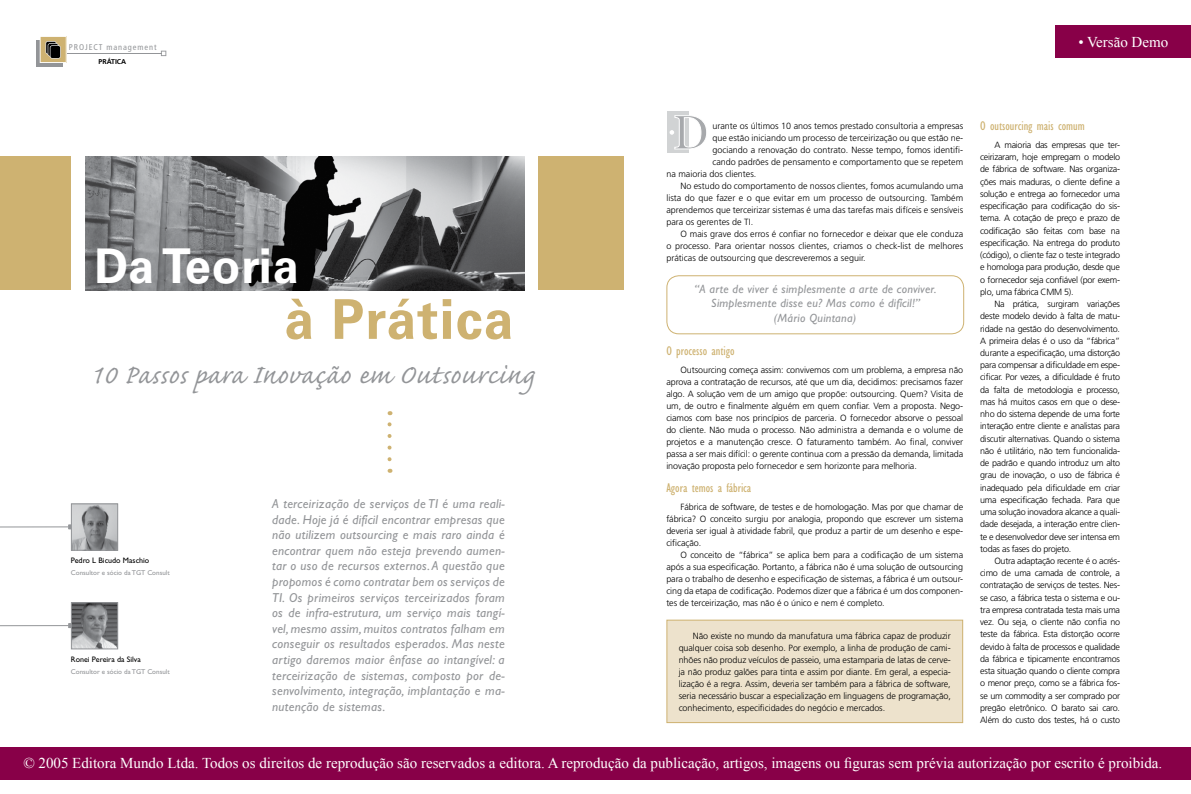
<style>
.page{position:relative;width:1191px;height:794px;background:#fff}
.page>*{position:absolute;margin:0;border:0;box-sizing:border-box;transform-origin:0 0}
.t1{font:700 55px "Univers LT Std";letter-spacing:.02em;color:#ceb271}
.t2{font:700 47.9px "Univers LT Std";letter-spacing:.005em;color:#fff}
.t3{font:34px "Caflisch Script Pro";letter-spacing:.02em;color:#939598}
.t4{font:15px "Times New Roman";color:#fff}
.t5{font:italic 13px/15.6px "Gill Sans Std";letter-spacing:.02em;color:#939598;text-align:justify}
.t6{font:condensed 13px "Gill Sans Std";color:#ceb271}
.t7{font:italic 12px/14.4px "Gill Sans Std";letter-spacing:.02em;color:#939598;text-align:center}
.t8{font:300 9px/12.2px "Frutiger LT Std";color:#000;text-align:justify}
.t9{font:condensed 8.4px "Frutiger LT Std";letter-spacing:.11em;color:#939598}
.t10{font:8px "Gill Sans Std";color:#000}
.t11{font:7px "Gill Sans Std";color:#939598}
.t12{font:700 7px "Frutiger LT Std";color:#000}
</style>
<div class="page">
<div style="left:0;top:747px;width:1190px;height:32px;background:#880048"></div>
<div style="left:1055px;top:26px;width:136px;height:32px;background:#880048"></div>
<img style="left:85px;top:156px;width:439px;height:134px">
<div style="left:36px;top:40px;width:26px;height:26px;background:linear-gradient(to right,#939598,#939598)"></div>
<hr style="left:52px;top:53px;width:110px;height:1px;background:#939598">
<svg style="left:161px;top:51px;width:5px;height:5px"></svg>
<svg style="left:40px;top:36px;width:27px;height:27px"></svg>
<svg style="left:387px;top:411px;width:4px;height:48px"></svg>
<div style="left:539px;top:156px;width:85px;height:134px;background:#ceb271"></div>
<div style="left:0;top:156px;width:71px;height:134px;background:#ceb271"></div>
<hr style="left:0;top:625px;width:69px;height:1px;background:#939598">
<svg style="left:68px;top:623px;width:3px;height:5px"></svg>
<img style="left:73px;top:604px;width:43px;height:43px">
<div style="left:71px;top:602px;width:47px;height:47px;border:1px solid #939598"></div>
<hr style="left:0;top:526px;width:69px;height:1px;background:#939598">
<svg style="left:68px;top:524px;width:3px;height:5px"></svg>
<img style="left:73px;top:505px;width:43px;height:44px">
<div style="left:71px;top:503px;width:47px;height:48px;border:1px solid #939598"></div>
<div style="left:667px;top:111px;width:21px;height:42px;background:#d1d3d4"></div>
<svg style="left:669px;top:115px;width:38px;height:35px"></svg>
<div style="left:666px;top:275px;width:298px;height:59px;border:1px solid #ceb271;border-radius:12px"></div>
<div style="left:667px;top:620px;width:295px;height:102px;background:#ede2cc"></div>
<div style="left:666px;top:619px;width:297px;height:104px;border:1px solid #ceb271"></div>
<p class="t9" style="left:69px;top:42px;width:89px">PROJECT management</p>
<p class="t12" style="left:99px;top:57px;width:29px">PRÁTICA</p>
<h2 class="t2" style="left:94px;top:238px;width:206px">Da Teoria</h2>
<h1 class="t1" style="left:284px;top:287px;width:231px">à Prática</h1>
<h3 class="t3" style="left:90px;top:357px;width:445px">10 Passos para Inovação em Outsourcing</h3>
<p class="t10" style="left:71px;top:556px;width:80px">Pedro L Bicudo Maschio</p>
<p class="t11" style="left:71px;top:569px;width:100px">Consultor e sócio da TGT Consult</p>
<p class="t10" style="left:71px;top:654px;width:71px">Ronei Pereira da Silva</p>
<p class="t11" style="left:71px;top:667px;width:100px">Consultor e sócio da TGT Consult</p>
<p class="t5" style="left:272px;top:496px;width:234px">A terceirização de serviços de TI é uma reali&shy;dade. Hoje já é difícil encontrar empresas que não utilizem outsourcing e mais raro ainda é encontrar quem não esteja prevendo aumen&shy;tar o uso de recursos externos. A questão que propomos é como contratar bem os serviços de TI. Os primeiros serviços terceirizados foram os de infra-estrutura, um serviço mais tangí&shy;vel, mesmo assim, muitos contratos falham em conseguir os resultados esperados. Mas neste artigo daremos maior ênfase ao intangível: a terceirização de sistemas, composto por de&shy;senvolvimento, integração, implantação e ma&shy;nutenção de sistemas.</p>
<h3 class="t4" style="left:1078px;top:32px;width:91px">• Versão Demo</h3>
<p class="t8" style="left:712px;top:119px;width:252px">urante os últimos 10 anos temos prestado consultoria a empresas</p>
<p class="t8" style="left:712px;top:131px;width:252px">que estão iniciando um processo de terceirização ou que estão ne-</p>
<p class="t8" style="left:712px;top:143px;width:252px">gociando a renovação do contrato. Nesse tempo, fomos identifi-</p>
<p class="t8" style="left:712px;top:155px;width:252px">cando padrões de pensamento e comportamento que se repetem</p>
<p class="t8" style="left:666px;top:167px;width:92px">na maioria dos clientes.</p>
<p class="t8" style="left:680px;top:179px;width:284px">No estudo do comportamento de nossos clientes, fomos acumulando uma</p>
<p class="t8" style="left:666px;top:191px;width:298px">lista do que fazer e o que evitar em um processo de outsourcing. Também</p>
<p class="t8" style="left:666px;top:203px;width:298px">aprendemos que terceirizar sistemas é uma das tarefas mais difíceis e sensíveis</p>
<p class="t8" style="left:666px;top:215px;width:88px">para os gerentes de TI.</p>
<p class="t8" style="left:680px;top:227px;width:284px">O mais grave dos erros é confiar no fornecedor e deixar que ele conduza</p>
<p class="t8" style="left:666px;top:239px;width:298px">o processo. Para orientar nossos clientes, criamos o check-list de melhores</p>
<p class="t8" style="left:666px;top:251px;width:201px">práticas de outsourcing que descreveremos a seguir.</p>
<h3 class="t7" style="left:694px;top:282px;width:244px">“A arte de viver é simplesmente a arte de conviver.<br>Simplesmente disse eu? Mas como é difícil!” (Mário Quintana)</h3>
<h3 class="t6" style="left:666px;top:344px;width:70px">O processo antigo</h3>
<p class="t8" style="left:666px;top:364px;width:298px;text-indent:14px">Outsourcing começa assim: convivemos com um problema, a empresa não aprova a contratação de recursos, até que um dia, decidimos: precisamos fazer algo. A solução vem de um amigo que propõe: outsourcing. Quem? Visita de um, de outro e finalmente alguém em quem confiar. Vem a proposta. Nego&shy;ciamos com base nos princípios de parceria. O fornecedor absorve o pessoal do cliente. Não muda o processo. Não administra a demanda e o volume de projetos e a manutenção cresce. O faturamento também. Ao final, conviver passa a ser mais difícil: o gerente continua com a pressão da demanda, limitada inovação proposta pelo fornecedor e sem horizonte para melhoria.</p>
<h3 class="t6" style="left:666px;top:480px;width:86px">Agora temos a fábrica</h3>
<p class="t8" style="left:666px;top:501px;width:298px;text-indent:14px">Fábrica de software, de testes e de homologação. Mas por que chamar de fábrica? O conceito surgiu por analogia, propondo que escrever um sistema deveria ser igual à atividade fabril, que produz a partir de um desenho e espe&shy;cificação.</p>
<p class="t8" style="left:666px;top:549px;width:298px;text-indent:14px">O conceito de “fábrica” se aplica bem para a codificação de um sistema após a sua especificação. Portanto, a fábrica não é uma solução de outsourcing para o trabalho de desenho e especificação de sistemas, a fábrica é um outsour&shy;cing da etapa de codificação. Podemos dizer que a fábrica é um dos componen&shy;tes de terceirização, mas não é o único e nem é completo.</p>
<p class="t8" style="left:678px;top:630px;width:274px;text-indent:14px">Não existe no mundo da manufatura uma fábrica capaz de produzir qualquer coisa sob desenho. Por exemplo, a linha de produção de cami&shy;nhões não produz veículos de passeio, uma estamparia de latas de cerve&shy;ja não produz galões para tinta e assim por diante. Em geral, a especia&shy;lização é a regra. Assim, deveria ser também para a fábrica de software, seria necessário buscar a especialização em linguagens de programação, conhecimento, especificidades do negócio e mercados.</p>
<h3 class="t6" style="left:980px;top:119px;width:106px">O outsourcing mais comum</h3>
<p class="t8" style="left:980px;top:139px;width:141px;text-indent:14px">A maioria das empresas que ter&shy;ceirizaram, hoje empregam o modelo de fábrica de software. Nas organiza&shy;ções mais maduras, o cliente define a solução e entrega ao fornecedor uma especificação para codificação do sis&shy;tema. A cotação de preço e prazo de codificação são feitas com base na especificação. Na entrega do produto (código), o cliente faz o teste integrado e homologa para produção, desde que o fornecedor seja confiável (por exem&shy;plo, uma fábrica CMM 5).</p>
<p class="t8" style="left:980px;top:298px;width:141px;text-indent:14px">Na prática, surgiram variações deste modelo devido à falta de matu&shy;ridade na gestão do desenvolvimento.<br>A primeira delas é o uso da “fábrica” durante a especificação, uma distorção para compensar a dificuldade em espe&shy;cificar. Por vezes, a dificuldade é fruto da falta de metodologia e processo, mas há muitos casos em que o dese&shy;nho do sistema depende de uma forte interação entre cliente e analistas para discutir alternativas. Quando o sistema não é utilitário, não tem funcionalida&shy;de padrão e quando introduz um alto grau de inovação, o uso de fábrica é inadequado pela dificuldade em criar uma especificação fechada. Para que uma solução inovadora alcance a quali&shy;dade desejada, a interação entre clien&shy;te e desenvolvedor deve ser intensa em todas as fases do projeto.</p>
<p class="t8" style="left:980px;top:555px;width:141px;text-indent:14px">Outra adaptação recente é o acrés&shy;cimo de uma camada de controle, a contratação de serviços de testes. Nes&shy;se caso, a fábrica testa o sistema e ou&shy;tra empresa contratada testa mais uma vez. Ou seja, o cliente não confia no teste da fábrica. Esta distorção ocorre devido à falta de processos e qualidade da fábrica e tipicamente encontramos esta situação quando o cliente compra o menor preço, como se a fábrica fos&shy;se um commodity a ser comprado por pregão eletrônico. O barato sai caro.<br>Além do custo dos testes, há o custo</p>
<h3 class="t4" style="left:23px;top:753px;width:1140px">© 2005 Editora Mundo Ltda. Todos os direitos de reprodução são reservados a editora. A reprodução da publicação, artigos, imagens ou figuras sem prévia autorização por escrito é proibida.</h3>
</div>
